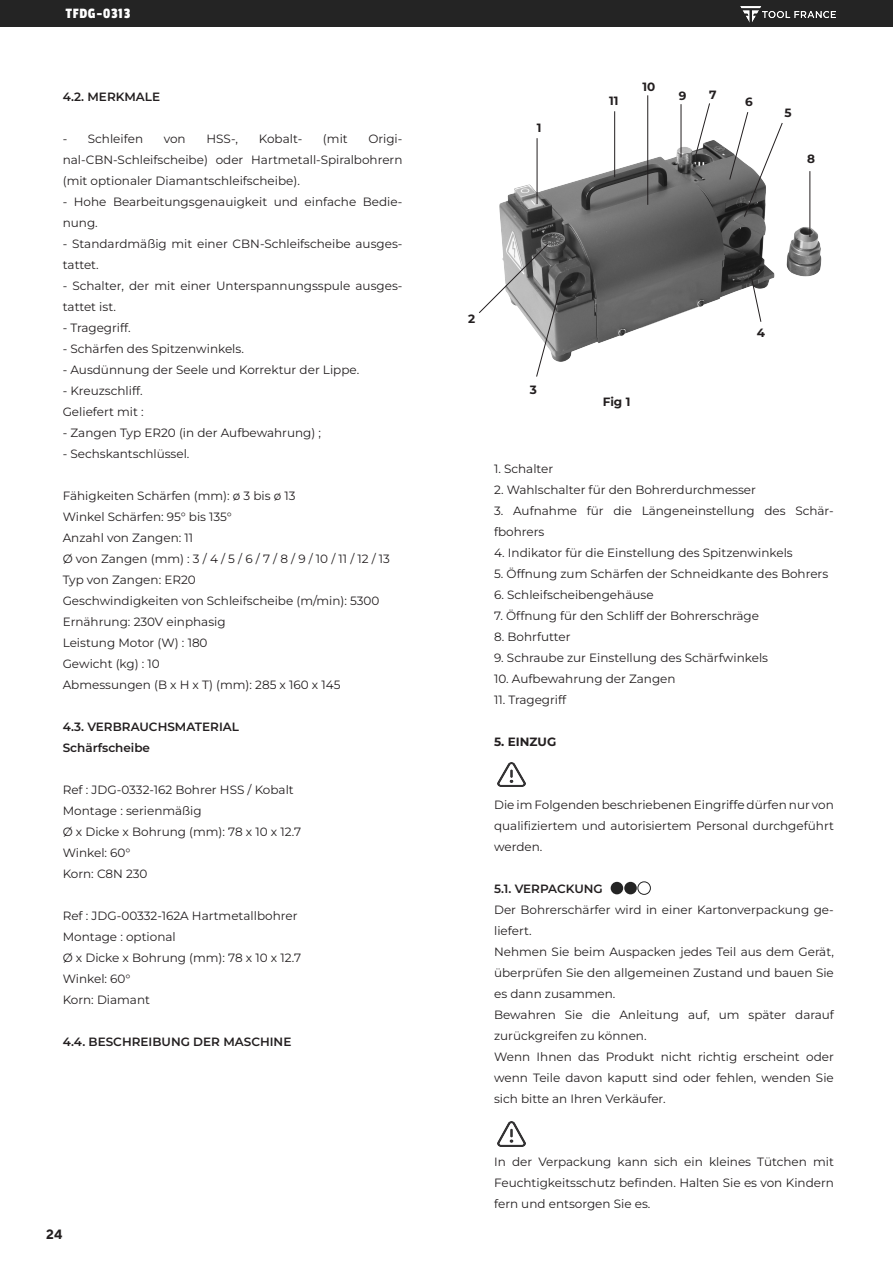
<style>
.page{position:relative;width:893px;height:1263px;background:#fff}
.page>*{position:absolute;margin:0;border:0;box-sizing:border-box;transform-origin:0 0}
.t1{font:15px "Passion One";letter-spacing:.05em;color:#fff}
.t2{font:700 13.5px "TT Norms";color:#231f20}
.t3{font:12px/21px "Montserrat";color:#231f20}
.t4{font:600 12px "Montserrat";color:#231f20}
.t5{font:700 12px "Montserrat";color:#231f20}
</style>
<div class="page">
<div style="left:0;top:0;width:893px;height:27px;background:#242424"></div>
<img style="left:741px;top:6px;width:94px;height:17px">
<img style="left:499px;top:130px;width:323px;height:232px">
<hr style="left:809px;top:171px;width:1px;height:66px;background:#231f20">
<hr style="left:537px;top:138px;width:1px;height:66px;background:#231f20">
<hr style="left:647px;top:95px;width:1px;height:110px;background:#231f20">
<hr style="left:614px;top:111px;width:1px;height:66px;background:#231f20">
<hr style="left:681px;top:104px;width:1px;height:54px;background:#231f20">
<svg style="left:751px;top:277px;width:11px;height:46px"></svg>
<svg style="left:479px;top:243px;width:82px;height:134px"></svg>
<svg style="left:729px;top:112px;width:54px;height:106px"></svg>
<svg style="left:695px;top:103px;width:15px;height:53px"></svg>
<img style="left:498px;top:762px;width:28px;height:24px">
<div style="left:611px;top:882px;width:12px;height:12px;background:#242424;border-radius:50%"></div>
<div style="left:638px;top:882px;width:13px;height:12px;border:1px solid #242424;border-radius:50%"></div>
<div style="left:624px;top:882px;width:13px;height:12px;background:#242424;border-radius:50%"></div>
<img style="left:498px;top:1122px;width:28px;height:24px">
<p class="t1" style="left:66px;top:5px;width:66px">TFDG-0313</p>
<p class="t4" style="left:63px;top:89px;width:99px">4.2. MERKMALE</p>
<p class="t3" style="left:63px;top:128px;width:82px">- Schleifen</p>
<p class="t3" style="left:164px;top:128px;width:23px">von</p>
<p class="t3" style="left:206px;top:128px;width:33px">HSS-,</p>
<p class="t3" style="left:259px;top:128px;width:45px">Kobalt-</p>
<p class="t3" style="left:323px;top:128px;width:26px">(mit</p>
<p class="t3" style="left:63px;top:128px;width:341px;text-align:justify;text-indent:306px">Origi&shy;nal-CBN-Schleifscheibe) oder Hartmetall-Spiralbohrern (mit optionaler Diamantschleifscheibe).</p>
<p class="t3" style="left:63px;top:191px;width:341px">- Hohe Bearbeitungsgenauigkeit und einfache Bedie&shy;nung.</p>
<p class="t3" style="left:63px;top:233px;width:341px">- Standardmäßig mit einer CBN-Schleifscheibe ausges&shy;tattet.</p>
<p class="t3" style="left:63px;top:275px;width:341px">- Schalter, der mit einer Unterspannungsspule ausges&shy;tattet ist.</p>
<p class="t3" style="left:63px;top:317px;width:69px">- Tragegriff.</p>
<p class="t3" style="left:63px;top:338px;width:183px">- Schärfen des Spitzenwinkels.</p>
<p class="t3" style="left:63px;top:359px;width:298px">- Ausdünnung der Seele und Korrektur der Lippe.</p>
<p class="t3" style="left:63px;top:380px;width:81px">- Kreuzschliff.</p>
<p class="t3" style="left:63px;top:401px;width:82px">Geliefert mit :</p>
<p class="t3" style="left:63px;top:422px;width:260px">- Zangen Typ ER20 (in der Aufbewahrung) ;</p>
<p class="t3" style="left:63px;top:443px;width:128px">- Sechskantschlüssel.</p>
<p class="t3" style="left:63px;top:485px;width:234px">Fähigkeiten Schärfen (mm): ø 3 bis ø 13</p>
<p class="t3" style="left:63px;top:506px;width:171px">Winkel Schärfen: 95° bis 135°</p>
<p class="t3" style="left:63px;top:527px;width:132px">Anzahl von Zangen: 11</p>
<p class="t3" style="left:63px;top:548px;width:329px">Ø von Zangen (mm) : 3 / 4 / 5 / 6 / 7 / 8 / 9 / 10 / 11 / 12 / 13</p>
<p class="t3" style="left:63px;top:569px;width:135px">Typ von Zangen: ER20</p>
<p class="t3" style="left:63px;top:590px;width:318px">Geschwindigkeiten von Schleifscheibe (m/min): 5300</p>
<p class="t3" style="left:63px;top:611px;width:164px">Ernährung: 230V einphasig</p>
<p class="t3" style="left:63px;top:632px;width:146px">Leistung Motor (W) : 180</p>
<p class="t3" style="left:63px;top:653px;width:99px">Gewicht (kg) : 10</p>
<p class="t3" style="left:63px;top:674px;width:279px">Abmessungen (B x H x T) (mm): 285 x 160 x 145</p>
<p class="t4" style="left:63px;top:719px;width:178px">4.3. VERBRAUCHSMATERIAL</p>
<p class="t4" style="left:63px;top:740px;width:89px">Schärfscheibe</p>
<p class="t3" style="left:63px;top:779px;width:233px">Ref : JDG-0332-162 Bohrer HSS / Kobalt</p>
<p class="t3" style="left:63px;top:800px;width:141px">Montage : serienmäßig</p>
<p class="t3" style="left:63px;top:821px;width:240px">Ø x Dicke x Bohrung (mm): 78 x 10 x 12.7</p>
<p class="t3" style="left:63px;top:842px;width:69px">Winkel: 60°</p>
<p class="t3" style="left:63px;top:863px;width:86px">Korn: C8N 230</p>
<p class="t3" style="left:63px;top:905px;width:236px">Ref : JDG-00332-162A Hartmetallbohrer</p>
<p class="t3" style="left:63px;top:926px;width:115px">Montage : optional</p>
<p class="t3" style="left:63px;top:947px;width:240px">Ø x Dicke x Bohrung (mm): 78 x 10 x 12.7</p>
<p class="t3" style="left:63px;top:968px;width:69px">Winkel: 60°</p>
<p class="t3" style="left:63px;top:989px;width:89px">Korn: Diamant</p>
<p class="t4" style="left:63px;top:1034px;width:230px">4.4. BESCHREIBUNG DER MASCHINE</p>
<p class="t2" style="left:46px;top:1225px;width:18px">24</p>
<p class="t5" style="left:537px;top:119px;width:6px">1</p>
<p class="t5" style="left:609px;top:93px;width:11px">11</p>
<p class="t5" style="left:642px;top:79px;width:14px">10</p>
<p class="t5" style="left:679px;top:87px;width:9px">9</p>
<p class="t5" style="left:709px;top:86px;width:9px">7</p>
<p class="t5" style="left:745px;top:93px;width:9px">6</p>
<p class="t5" style="left:784px;top:104px;width:9px">5</p>
<p class="t5" style="left:807px;top:150px;width:9px">8</p>
<p class="t5" style="left:468px;top:311px;width:9px">2</p>
<p class="t5" style="left:530px;top:382px;width:9px">3</p>
<p class="t5" style="left:603px;top:394px;width:29px">Fig 1</p>
<p class="t5" style="left:757px;top:324px;width:10px">4</p>
<p class="t3" style="left:494px;top:457px;width:61px">1. Schalter</p>
<p class="t3" style="left:494px;top:478px;width:263px">2. Wahlschalter für den Bohrerdurchmesser</p>
<p class="t3" style="left:494px;top:499px;width:341px">3. Aufnahme für die Längeneinstellung des Schär&shy;fbohrers</p>
<p class="t3" style="left:494px;top:541px;width:300px">4. Indikator für die Einstellung des Spitzenwinkels</p>
<p class="t3" style="left:494px;top:562px;width:336px">5. Öffnung zum Schärfen der Schneidkante des Bohrers</p>
<p class="t3" style="left:494px;top:583px;width:161px">6. Schleifscheibengehäuse</p>
<p class="t3" style="left:494px;top:604px;width:266px">7. Öffnung für den Schliff der Bohrerschräge</p>
<p class="t3" style="left:494px;top:625px;width:78px">8. Bohrfutter</p>
<p class="t3" style="left:494px;top:646px;width:275px">9. Schraube zur Einstellung des Schärfwinkels</p>
<p class="t3" style="left:494px;top:667px;width:183px">10. Aufbewahrung der Zangen</p>
<p class="t3" style="left:494px;top:688px;width:74px">11. Tragegriff</p>
<p class="t5" style="left:494px;top:733px;width:64px">5. EINZUG</p>
<p class="t3" style="left:494px;top:793px;width:341px;text-align:justify">Die im Folgenden beschriebenen Eingriffe dürfen nur von qualifiziertem und autorisiertem Personal durchgeführt werden.</p>
<p class="t4" style="left:494px;top:880px;width:110px">5.1. VERPACKUNG</p>
<p class="t3" style="left:494px;top:898px;width:341px">Der Bohrerschärfer wird in einer Kartonverpackung ge&shy;liefert.</p>
<p class="t3" style="left:494px;top:940px;width:341px;text-align:justify">Nehmen Sie beim Auspacken jedes Teil aus dem Gerät, überprüfen Sie den allgemeinen Zustand und bauen Sie es dann zusammen.</p>
<p class="t3" style="left:494px;top:1003px;width:341px">Bewahren Sie die Anleitung auf, um später darauf zurückgreifen zu können.</p>
<p class="t3" style="left:494px;top:1045px;width:341px;text-align:justify">Wenn Ihnen das Produkt nicht richtig erscheint oder wenn Teile davon kaputt sind oder fehlen, wenden Sie sich bitte an Ihren Verkäufer.</p>
<p class="t3" style="left:494px;top:1150px;width:341px;text-align:justify">In der Verpackung kann sich ein kleines Tütchen mit Feuchtigkeitsschutz befinden. Halten Sie es von Kindern fern und entsorgen Sie es.</p>
</div>
